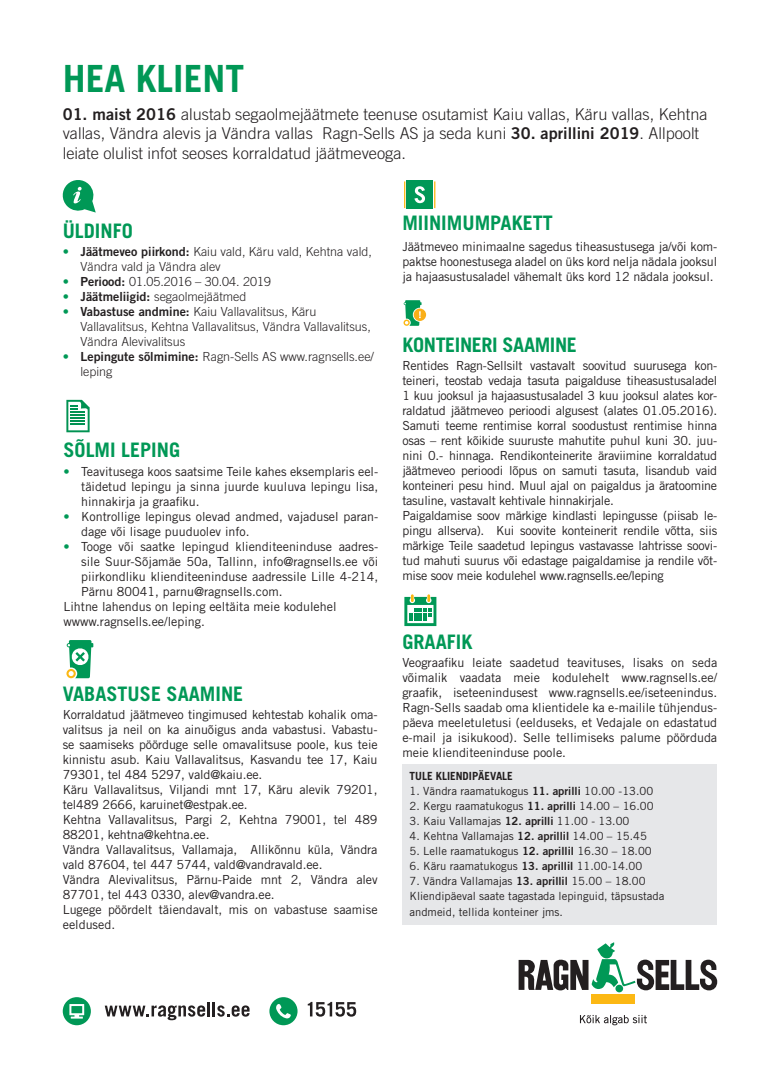
<style>
.page{position:relative;width:780px;height:1088px;background:#fff}
.page>*{position:absolute;margin:0;border:0;box-sizing:border-box;transform-origin:0 0}
.t1{font:700 37.5px "Trade Gothic";color:#009856}
.t2{font:700 20px "Trade Gothic";color:#009856}
.t3{font:700 20px "Trade Gothic";letter-spacing:-.02em;color:#009856}
.t4{font:300 16.25px/19.5px "Trade Gothic";color:#231f20}
.t5{font:12.5px/15px "Trade Gothic";letter-spacing:-.01em;color:#231f20;text-align:justify}
.t6{font:300 12.5px/15px "Trade Gothic";color:#231f20}
.t7{font:300 12.5px "Trade Gothic LT Std";color:#231f20}
.t8{font:11.25px/15px "Trade Gothic";color:#231f20}
.t9{font:700 11.25px "Trade Gothic";color:#231f20}
.s1{font-family:"Trade Gothic Bold Two";font-weight:400}
.s2{font-weight:400;color:#009856}
.s3{font-family:"Trade Gothic";font-weight:400;color:#009856}
.s4{color:#009856}
.s5{font-family:"Trade Gothic Bold Two"}
</style>
<div class="page">
<svg style="left:63px;top:180px;width:33px;height:33px"></svg>
<svg style="left:434px;top:181px;width:1px;height:27px"></svg>
<svg style="left:404px;top:181px;width:1px;height:27px"></svg>
<div style="left:406px;top:181px;width:27px;height:28px;background:#009856"></div>
<svg style="left:414px;top:186px;width:11px;height:17px"></svg>
<svg style="left:404px;top:594px;width:32px;height:32px"></svg>
<svg style="left:66px;top:400px;width:24px;height:32px"></svg>
<svg style="left:66px;top:640px;width:27px;height:38px"></svg>
<div style="left:413px;top:309px;width:13px;height:12px;background:#faaf18;border-radius:50%"></div>
<svg style="left:403px;top:300px;width:18px;height:26px"></svg>
<svg style="left:105px;top:1005px;width:100px;height:15px"></svg>
<hr style="left:207px;top:1002px;width:3px;height:14px;background:#231f20">
<hr style="left:212px;top:1002px;width:3px;height:14px;background:#231f20">
<svg style="left:217px;top:1005px;width:32px;height:11px"></svg>
<svg style="left:63px;top:997px;width:28px;height:28px"></svg>
<svg style="left:308px;top:1002px;width:48px;height:14px"></svg>
<svg style="left:269px;top:997px;width:28px;height:28px"></svg>
<div style="left:591px;top:994px;width:44px;height:9px;background:#fcb814"></div>
<svg style="left:518px;top:942px;width:199px;height:50px"></svg>
<svg style="left:580px;top:1015px;width:67px;height:10px"></svg>
<div style="left:402px;top:764px;width:315px;height:161px;background:#e6e7e9"></div>
<h1 class="t1" style="left:63px;top:55px;width:183px">HEA KLIENT</h1>
<p class="t4" style="left:63px;top:104px;width:646px"><span class="s1">01. maist 2016</span> alustab segaolmejäätmete teenuse osutamist Kaiu vallas, Käru vallas, Kehtna vallas, Vändra alevis ja Vändra vallas Ragn-Sells AS ja seda kuni <span class="s1">30. aprillini 2019</span>. Allpoolt leiate olulist infot seoses korraldatud jäätmeveoga.</p>
<h2 class="t2" style="left:63px;top:218px;width:72px">ÜLDINFO</h2>
<p class="t6" style="left:80px;top:244px;width:293px;text-indent:-18px"><span class="s2">•</span> <span class="s1">Jäätmeveo piirkond:</span> Kaiu vald, Käru vald, Kehtna vald,<br>Vändra vald ja Vändra alev</p>
<p class="t6" style="left:63px;top:274px;width:210px"><span class="s2">•</span> <span class="s1">Periood:</span> 01.05.2016 – 30.04. 2019</p>
<p class="t7" style="left:63px;top:289px;width:185px"><span class="s3">•</span> <span class="s1">Jäätmeliigid:</span> segaolmejäätmed</p>
<p class="t6" style="left:80px;top:304px;width:292px;text-indent:-18px"><span class="s2">•</span> <span class="s1">Vabastuse andmine:</span> Kaiu Vallavalitsus, Käru<br>Vallavalitsus, Kehtna Vallavalitsus, Vändra Vallavalitsus,<br>Vändra Alevivalitsus</p>
<p class="t6" style="left:80px;top:349px;width:295px;text-indent:-18px"><span class="s2">•</span> <span class="s1">Lepingute sõlmimine:</span> Ragn-Sells AS www.ragnsells.ee/ leping</p>
<h2 class="t2" style="left:63px;top:438px;width:118px">SÕLMI LEPING</h2>
<p class="t5" style="left:81px;top:463px;width:298px;text-indent:-18px"><span class="s4">•</span> Teavitusega koos saatsime Teile kahes eksemplaris eel&shy;täidetud lepingu ja sinna juurde kuuluva lepingu lisa, hinnakirja ja graafiku.</p>
<p class="t5" style="left:81px;top:508px;width:298px;text-indent:-18px"><span class="s4">•</span> Kontrollige lepingus olevad andmed, vajadusel paran&shy;dage või lisage puuduolev info.</p>
<p class="t5" style="left:63px;top:538px;width:316px"><span class="s4">•</span> Tooge või saatke lepingud klienditeeninduse aadres-</p>
<p class="t5" style="left:81px;top:553px;width:298px">sile Suur-Sõjamäe 50a, Tallinn, info@ragnsells.ee või</p>
<p class="t5" style="left:81px;top:568px;width:298px">piirkondliku klienditeeninduse aadressile Lille 4-214,</p>
<p class="t5" style="left:81px;top:583px;width:203px">Pärnu 80041, parnu@ragnsells.com.</p>
<p class="t5" style="left:63px;top:598px;width:274px">Lihtne lahendus on leping eeltäita meie kodulehel</p>
<p class="t5" style="left:63px;top:613px;width:143px">wwww.ragnsells.ee/leping.</p>
<h2 class="t2" style="left:63px;top:681px;width:182px">VABASTUSE SAAMINE</h2>
<p class="t5" style="left:63px;top:707px;width:316px;text-align:left">Korraldatud jäätmeveo tingimused kehtestab kohalik oma&shy;valitsus ja neil on ka ainuõigus anda vabastusi. Vabastu&shy;se saamiseks pöörduge selle omavalitsuse poole, kus teie kinnistu asub. Kaiu Vallavalitsus, Kasvandu tee 17, Kaiu 79301, tel 484 5297, vald@kaiu.ee.<br>Käru Vallavalitsus, Viljandi mnt 17, Käru alevik 79201, tel489 2666, karuinet@estpak.ee.<br>Kehtna Vallavalitsus, Pargi 2, Kehtna 79001, tel 489<br>88201, kehtna@kehtna.ee.<br>Vändra Vallavalitsus, Vallamaja, Allikõnnu küla, Vändra vald 87604, tel 447 5744, vald@vandravald.ee.<br>Vändra Alevivalitsus, Pärnu-Paide mnt 2, Vändra alev 87701, tel 443 0330, alev@vandra.ee.<br>Lugege pöördelt täiendavalt, mis on vabastuse saamise eeldused.</p>
<h2 class="t2" style="left:402px;top:210px;width:152px">MIINIMUMPAKETT</h2>
<p class="t5" style="left:402px;top:238px;width:316px">Jäätmeveo minimaalne sagedus tiheasustusega ja/või kom&shy;paktse hoonestusega aladel on üks kord nelja nädala jooksul ja hajaasustusaladel vähemalt üks kord 12 nädala jooksul.</p>
<h2 class="t3" style="left:402px;top:332px;width:176px">KONTEINERI SAAMINE</h2>
<p class="t5" style="left:402px;top:358px;width:316px;text-align:left">Rentides Ragn-Sellsilt vastavalt soovitud suurusega kon&shy;teineri, teostab vedaja tasuta paigalduse tiheasustusaladel 1 kuu jooksul ja hajaasustusaladel 3 kuu jooksul alates kor&shy;raldatud jäätmeveo perioodi algusest (alates 01.05.2016).<br>Samuti teeme rentimise korral soodustust rentimise hinna osas – rent kõikide suuruste mahutite puhul kuni 30. juu&shy;nini 0.- hinnaga. Rendikonteinerite äraviimine korraldatud jäätmeveo perioodi lõpus on samuti tasuta, lisandub vaid konteineri pesu hind. Muul ajal on paigaldus ja äratoomine tasuline, vastavalt kehtivale hinnakirjale.<br>Paigaldamise soov märkige kindlasti lepingusse (piisab le&shy;pingu allserva). Kui soovite konteinerit rendile võtta, siis märkige Teile saadetud lepingus vastavasse lahtrisse soovi&shy;tud mahuti suurus või edastage paigaldamise ja rendile võt&shy;mise soov meie kodulehel www.ragnsells.ee/leping</p>
<h2 class="t2" style="left:402px;top:629px;width:72px">GRAAFIK</h2>
<p class="t5" style="left:402px;top:655px;width:316px">Veograafiku leiate saadetud teavituses, lisaks on seda võimalik vaadata meie kodulehelt www.ragnsells.ee/ graafik, iseteenindusest www.ragnsells.ee/iseteenindus.<br>Ragn-Sells saadab oma klientidele ka e-mailile tühjendus&shy;päeva meeletuletusi (eelduseks, et Vedajale on edastatud e-mail ja isikukood). Selle tellimiseks palume pöörduda meie klienditeeninduse poole.</p>
<p class="t9" style="left:409px;top:769px;width:105px">TULE KLIENDIPÄEVALE</p>
<p class="t8" style="left:409px;top:783px;width:245px">1. Vändra raamatukogus <span class="s5">11. aprilli</span> 10.00 -13.00</p>
<p class="t8" style="left:409px;top:798px;width:245px">2. Kergu raamatukogus <span class="s5">11. aprilli</span> 14.00 – 16.00</p>
<p class="t8" style="left:409px;top:813px;width:221px">3. Kaiu Vallamajas <span class="s5">12. aprilli</span> 11.00 - 13.00</p>
<p class="t8" style="left:409px;top:828px;width:239px">4. Kehtna Vallamajas <span class="s5">12. aprillil</span> 14.00 – 15.45</p>
<p class="t8" style="left:409px;top:843px;width:244px">5. Lelle raamatukogus <span class="s5">12. aprillil</span> 16.30 – 18.00</p>
<p class="t8" style="left:409px;top:858px;width:234px">6. Käru raamatukogus <span class="s5">13. aprillil</span> 11.00-14.00</p>
<p class="t8" style="left:409px;top:873px;width:256px">7. Vändra Vallamajas <span class="s5">13. aprillil</span> 15.00 – 18.00<br>Kliendipäeval saate tagastada lepinguid, täpsustada</p>
<p class="t8" style="left:409px;top:905px;width:155px">andmeid, tellida konteiner jms.</p>
</div>
